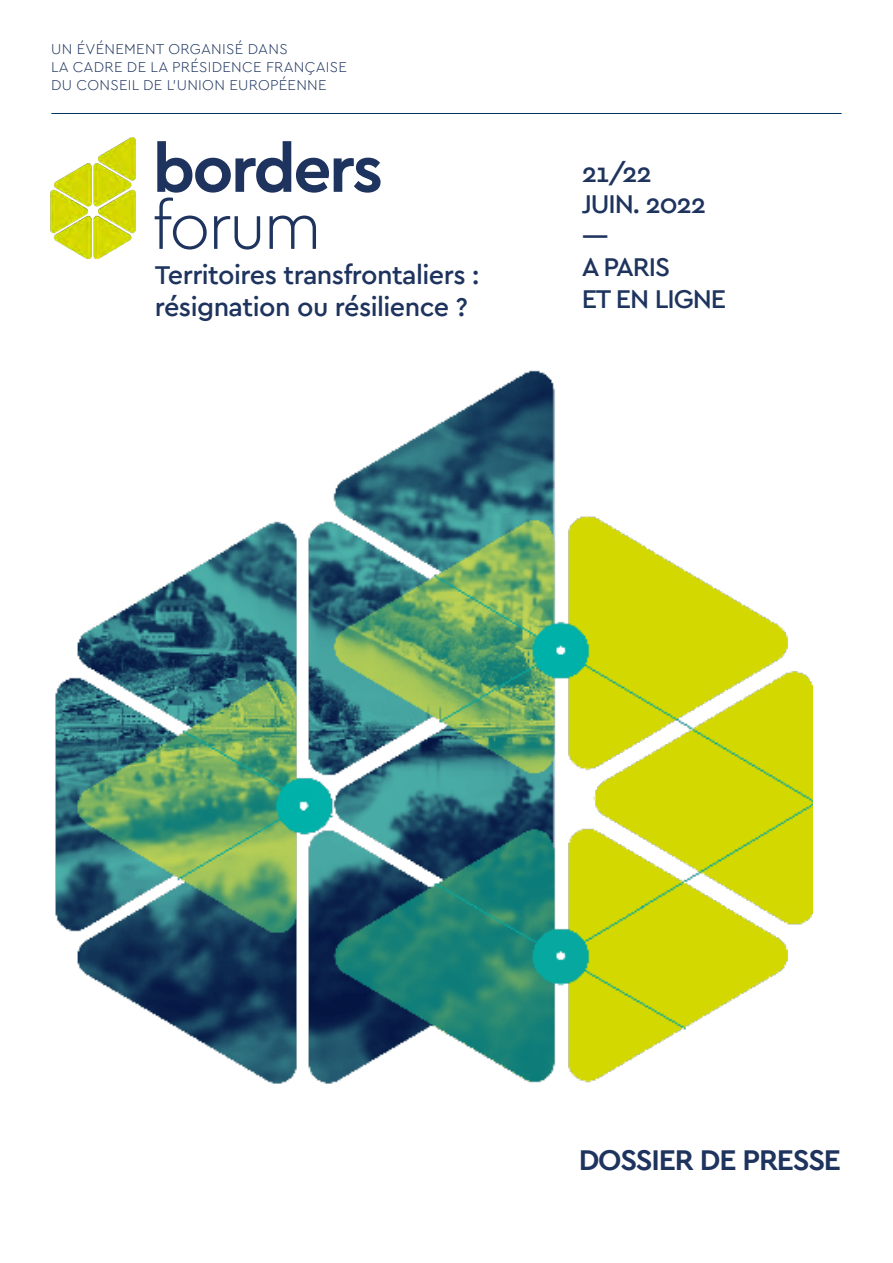
<style>
.page{position:relative;width:893px;height:1263px;background:#fff}
.page>*{position:absolute;margin:0;border:0;box-sizing:border-box;transform-origin:0 0}
.t1{font:700 67.5px "Cera";letter-spacing:-.04em;color:#1e345e}
.t2{font:300 67.5px "Cera";letter-spacing:-.04em;color:#1e345e}
.t3{font:700 30px "Cera";letter-spacing:-.04em;color:#1e345e}
.t4{font:500 27px/31.5px "Cera";letter-spacing:-.02em;color:#1e345e}
.t5{font:500 27px/31.5px "Cera";letter-spacing:-.04em;color:#1e345e}
.t6{font:300 15px/18px "Cera";letter-spacing:.02em;color:#1e345e}
</style>
<div class="page">
<img style="left:55px;top:370px;width:757px;height:714px">
<hr style="left:51px;top:113px;width:791px;height:1px;background:#003363">
<img style="left:50px;top:137px;width:86px;height:121px">
<p class="t6" style="left:51px;top:39px;width:297px">UN ÉVÉNEMENT ORGANISÉ DANS<br>LA CADRE DE LA PRÉSIDENCE FRANÇAISE<br>DU CONSEIL DE L’UNION EUROPÉENNE</p>
<h1 class="t1" style="left:153px;top:124px;width:232px">borders</h1>
<h1 class="t2" style="left:153px;top:181px;width:171px">forum</h1>
<h3 class="t4" style="left:155px;top:258px;width:326px">Territoires transfrontaliers : résignation ou résilience ?</h3>
<h3 class="t5" style="left:582px;top:156px;width:146px">21/22<br>JUIN. 2022 —<br>A PARIS<br>ET EN LIGNE</h3>
<h2 class="t3" style="left:579px;top:1140px;width:264px">DOSSIER DE PRESSE</h2>
</div>
